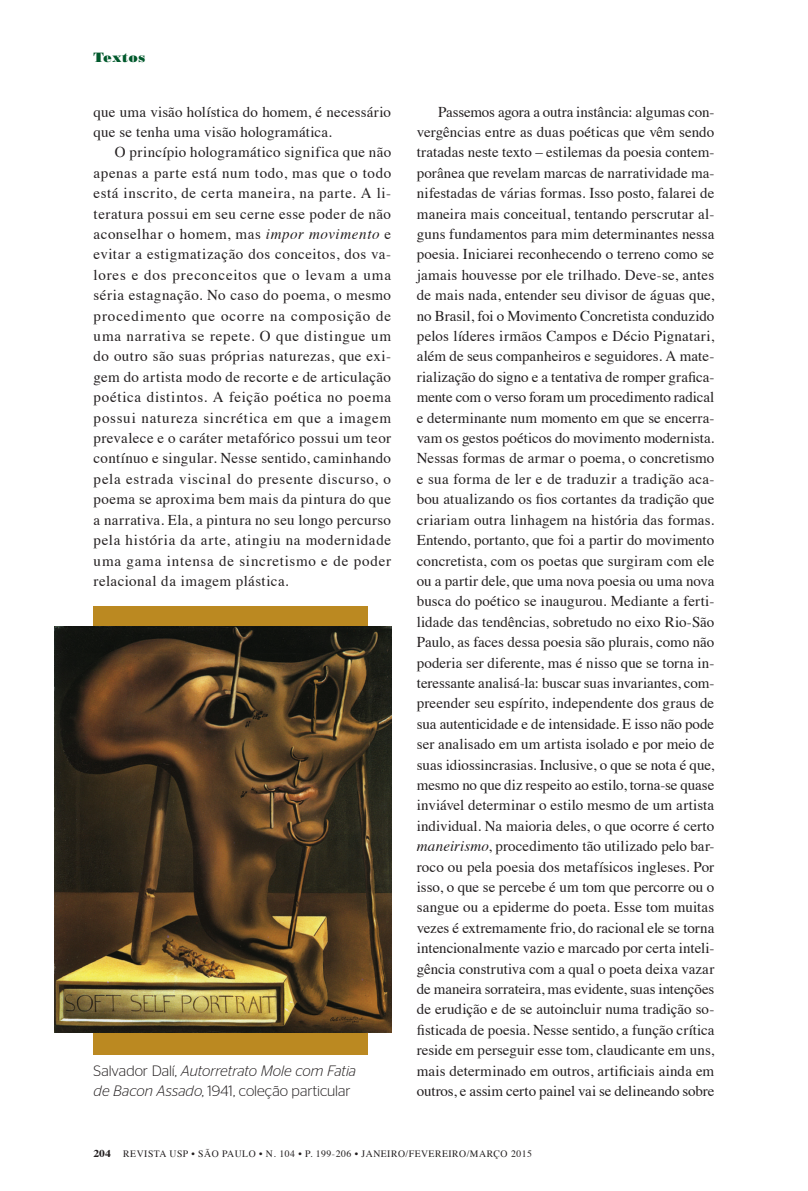
<style>
.page{position:relative;width:808px;height:1191px;background:#fff}
.page>*{position:absolute;margin:0;border:0;box-sizing:border-box;transform-origin:0 0}
.t1{font:15px/20.4px "Times";letter-spacing:.01em;color:#231f20;text-align:justify}
.t2{font:italic 300 15px/19.6px "Stag Sans";letter-spacing:-.005em;color:#231f20}
.t3{font:13.5px "Bodoni Poster";letter-spacing:.05em;color:#00592c}
.t4{font:700 10.5px "Times";color:#231f20;scale:1.1 1}
.t5{font:9.75px "Times";letter-spacing:.05em;color:#231f20}
.s1{font-style:italic}
.s2{font-style:normal}
</style>
<div class="page">
<div style="left:94px;top:606px;width:274px;height:449px;background:#bb8921"></div>
<img style="left:54px;top:626px;width:337px;height:406px">
<p class="t3" style="left:94px;top:49px;width:53px">Textos</p>
<p class="t1" style="left:94px;top:100px;width:299px">que uma visão holística do homem, é necessário que se tenha uma visão hologramática.</p>
<p class="t1" style="left:94px;top:141px;width:299px;text-indent:21px">O princípio hologramático significa que não apenas a parte está num todo, mas que o todo está inscrito, de certa maneira, na parte. A li&shy;teratura possui em seu cerne esse poder de não aconselhar o homem, mas <span class="s1">impor movimento</span> e evitar a estigmatização dos conceitos, dos va&shy;lores e dos preconceitos que o levam a uma séria estagnação. No caso do poema, o mesmo procedimento que ocorre na composição de uma narrativa se repete. O que distingue um do outro são suas próprias naturezas, que exi&shy;gem do artista modo de recorte e de articulação poética distintos. A feição poética no poema possui natureza sincrética em que a imagem prevalece e o caráter metafórico possui um teor contínuo e singular. Nesse sentido, caminhando pela estrada viscinal do presente discurso, o poema se aproxima bem mais da pintura do que a narrativa. Ela, a pintura no seu longo percurso pela história da arte, atingiu na modernidade uma gama intensa de sincretismo e de poder relacional da imagem plástica.</p>
<p class="t2" style="left:94px;top:1061px;width:264px"><span class="s2">Salvador Dalí,</span> Autorretrato Mole com Fatia de Bacon Assado<span class="s2">, 1941, coleção particular</span></p>
<p class="t1" style="left:417px;top:100px;width:299px;text-indent:21px">Passemos agora a outra instância: algumas con&shy;vergências entre as duas poéticas que vêm sendo tratadas neste texto – estilemas da poesia contem&shy;porânea que revelam marcas de narratividade ma&shy;nifestadas de várias formas. Isso posto, falarei de maneira mais conceitual, tentando perscrutar al&shy;guns fundamentos para mim determinantes nessa poesia. Iniciarei reconhecendo o terreno como se jamais houvesse por ele trilhado. Deve-se, antes de mais nada, entender seu divisor de águas que, no Brasil, foi o Movimento Concretista conduzido pelos líderes irmãos Campos e Décio Pignatari, além de seus companheiros e seguidores. A mate&shy;rialização do signo e a tentativa de romper grafica&shy;mente com o verso foram um procedimento radical e determinante num momento em que se encerra&shy;vam os gestos poéticos do movimento modernista.<br>Nessas formas de armar o poema, o concretismo e sua forma de ler e de traduzir a tradição aca&shy;bou atualizando os fios cortantes da tradição que criariam outra linhagem na história das formas.<br>Entendo, portanto, que foi a partir do movimento concretista, com os poetas que surgiram com ele ou a partir dele, que uma nova poesia ou uma nova busca do poético se inaugurou. Mediante a ferti&shy;lidade das tendências, sobretudo no eixo Rio-São Paulo, as faces dessa poesia são plurais, como não poderia ser diferente, mas é nisso que se torna in&shy;teressante analisá-la: buscar suas invariantes, com&shy;preender seu espírito, independente dos graus de sua autenticidade e de intensidade. E isso não pode ser analisado em um artista isolado e por meio de suas idiossincrasias. Inclusive, o que se nota é que, mesmo no que diz respeito ao estilo, torna-se quase inviável determinar o estilo mesmo de um artista individual. Na maioria deles, o que ocorre é certo <span class="s1">maneirismo</span>, procedimento tão utilizado pelo bar&shy;roco ou pela poesia dos metafísicos ingleses. Por isso, o que se percebe é um tom que percorre ou o sangue ou a epiderme do poeta. Esse tom muitas vezes é extremamente frio, do racional ele se torna intencionalmente vazio e marcado por certa inteli&shy;gência construtiva com a qual o poeta deixa vazar de maneira sorrateira, mas evidente, suas intenções de erudição e de se autoincluir numa tradição so&shy;fisticada de poesia. Nesse sentido, a função crítica reside em perseguir esse tom, claudicante em uns, mais determinado em outros, artificiais ainda em outros, e assim certo painel vai se delineando sobre</p>
<p class="t4" style="left:94px;top:1143px;width:17px">204</p>
<p class="t5" style="left:123px;top:1144px;width:299px">REVISTA USP • São Paulo • n. 104 • p. 199-206 • janeiro/fevereir</p>
<p class="t5" style="left:459px;top:1144px;width:74px">o/março 2015</p>
</div>
